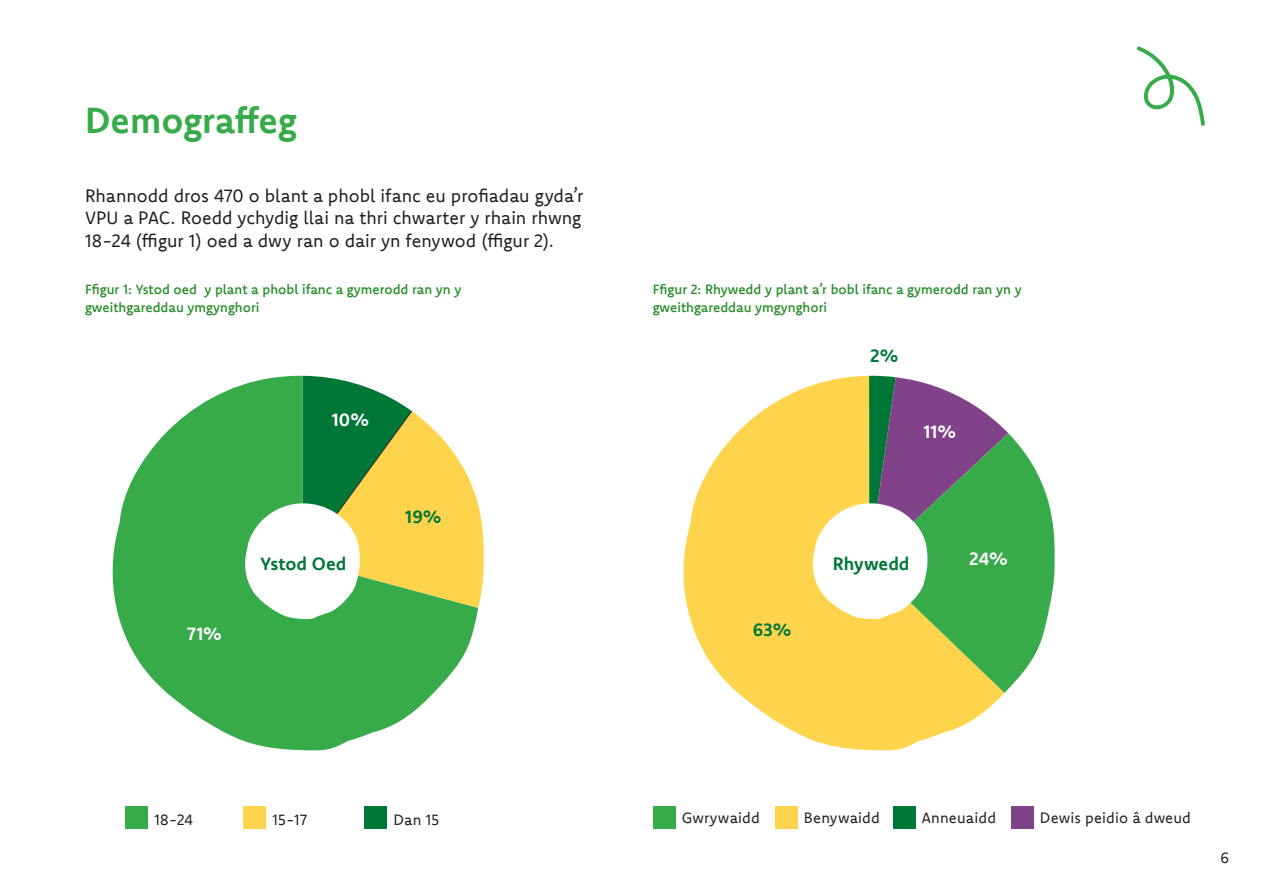
<style>
.page{position:relative;width:1263px;height:893px;background:#fff}
.page>*{position:absolute;margin:0;border:0;box-sizing:border-box;transform-origin:0 0}
.t1{font:700 36px "Komet";color:#37ab49}
.t2{font:18px/22.5px "Komet";color:#1d1d1b;text-align:justify}
.t3{font:700 18px "Komet";color:#007637}
.t4{font:700 18px "Komet";letter-spacing:.005em;color:#fff}
.t5{font:15px "Komet";letter-spacing:.005em;color:#1d1d1b}
.t6{font:500 13.5px/18px "Komet";color:#228c25}
</style>
<div class="page">
<svg style="left:683px;top:385px;width:321px;height:365px;fill:#ffd44d"></svg>
<svg style="left:869px;top:433px;width:186px;height:260px;fill:#37ab49"></svg>
<div style="left:125px;top:807px;width:23px;height:22px;background:#37ab49"></div>
<div style="left:243px;top:807px;width:23px;height:22px;background:#ffd44d"></div>
<div style="left:365px;top:807px;width:22px;height:22px;background:#007637"></div>
<div style="left:653px;top:807px;width:22px;height:22px;background:#37ab49"></div>
<div style="left:775px;top:807px;width:22px;height:22px;background:#ffd44d"></div>
<div style="left:893px;top:807px;width:22px;height:22px;background:#007637"></div>
<div style="left:1011px;top:807px;width:22px;height:22px;background:#82428a"></div>
<svg style="left:112px;top:384px;width:364px;height:366px;fill:#37ab49"></svg>
<svg style="left:243px;top:376px;width:241px;height:243px"></svg>
<svg style="left:811px;top:376px;width:197px;height:243px"></svg>
<svg style="left:1136px;top:46px;width:69px;height:80px"></svg>
<h1 class="t1" style="left:85px;top:97px;width:213px">Demograffeg</h1>
<p class="t2" style="left:85px;top:184px;width:500px">Rhannodd dros 470 o blant a phobl ifanc eu profiadau gyda’r VPU a PAC. Roedd ychydig llai na thri chwarter y rhain rhwng 18-24 (ffigur 1) oed a dwy ran o dair yn fenywod (ffigur 2).</p>
<p class="t6" style="left:85px;top:280px;width:378px">Ffigur 1: Ystod oed y plant a phobl ifanc a gymerodd ran yn y gweithgareddau ymgynghori</p>
<p class="t6" style="left:653px;top:280px;width:370px">Ffigur 2: Rhywedd y plant a’r bobl ifanc a gymerodd ran yn y gweithgareddau ymgynghori</p>
<p class="t4" style="left:187px;top:622px;width:36px">71%</p>
<p class="t4" style="left:332px;top:408px;width:39px">10%</p>
<p class="t3" style="left:870px;top:344px;width:29px">2%</p>
<p class="t4" style="left:923px;top:420px;width:34px">11%</p>
<p class="t3" style="left:405px;top:505px;width:38px">19%</p>
<p class="t3" style="left:260px;top:552px;width:88px">Ystod Oed</p>
<p class="t3" style="left:833px;top:552px;width:78px">Rhywedd</p>
<p class="t3" style="left:753px;top:618px;width:40px">63%</p>
<p class="t4" style="left:970px;top:547px;width:40px">24%</p>
<p class="t5" style="left:154px;top:809px;width:40px">18-24</p>
<p class="t5" style="left:272px;top:809px;width:36px">15-17</p>
<p class="t5" style="left:393px;top:809px;width:47px">Dan 15</p>
<p class="t5" style="left:682px;top:808px;width:80px">Gwrywaidd</p>
<p class="t5" style="left:804px;top:808px;width:77px">Benywaidd</p>
<p class="t5" style="left:922px;top:808px;width:76px">Anneuaidd</p>
<p class="t5" style="left:1040px;top:808px;width:153px">Dewis peidio â dweud</p>
<p class="t5" style="left:1220px;top:848px;width:10px">6</p>
</div>
